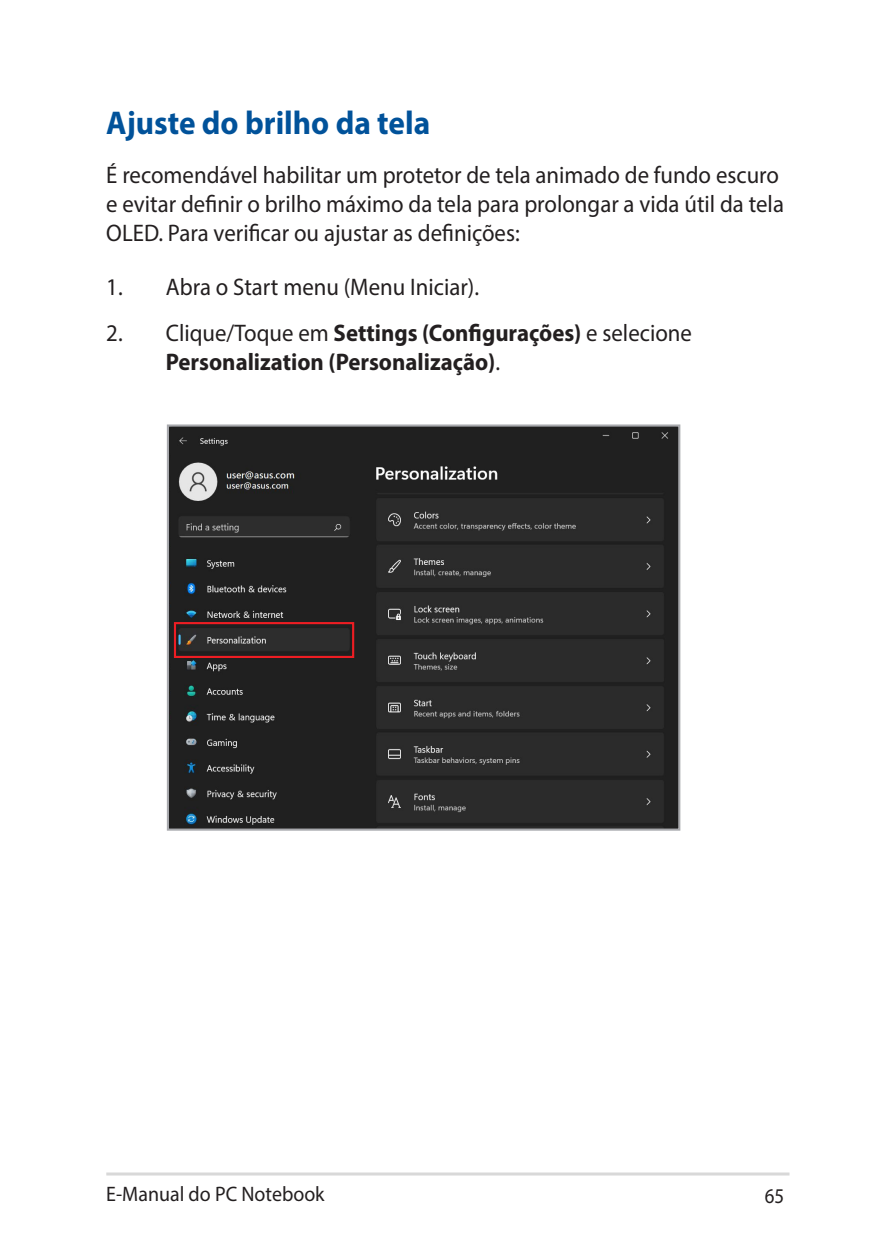
<style>
.page{position:relative;width:893px;height:1259px;background:#fff}
.page>*{position:absolute;margin:0;border:0;box-sizing:border-box;transform-origin:0 0}
.Heading_2{font:700 33px "Myriad Pro";color:#01529a;scale:.95 1}
.Body_Text{font:24px/28.8px "Myriad Pro";color:#231f20;scale:.95 1}
.List{font:700 24px/28.8px "Myriad Pro";color:#231f20;scale:.95 1}
.List-2{font:24px "Myriad Pro";color:#231f20;scale:.95 1}
.t1{font:21px "Myriad Pro";color:#231f20;scale:.95 1}
.t2{font:21px "Myriad Pro";color:#231f20;scale:.9 1}
.s1{font-weight:400}
</style>
<div class="page">
<hr style="left:106px;top:1172px;width:683px;height:3px;background:#d8d8d8">
<img style="left:170px;top:427px;width:507px;height:400px">
<div style="left:167px;top:424px;width:513px;height:406px;border:2px solid #a8a9ad"></div>
<div style="left:174px;top:622px;width:180px;height:36px;border:2px solid #ee1d23"></div>
<p class="Heading_2" style="left:106px;top:101px;width:343px">Ajuste do brilho da tela</p>
<p class="Body_Text" style="left:106px;top:160px;width:715px">É recomendável habilitar um protetor de tela animado de fundo escuro e evitar definir o brilho máximo da tela para prolongar a vida útil da tela<br>OLED. Para verificar ou ajustar as definições:</p>
<p class="List-2" style="left:106px;top:272px;width:394px">1. Abra o Start menu (Menu Iniciar).</p>
<p class="List" style="left:166px;top:317px;width:555px;text-indent:-60px"><span class="s1">2. Clique/Toque em</span> Settings (Configurações) <span class="s1">e selecione<br></span>Personalization (Personalização)<span class="s1">.</span></p>
<p class="t1" style="left:106px;top:1180px;width:231px">E-Manual do PC Notebook</p>
<p class="t2" style="left:765px;top:1182px;width:23px">65</p>
</div>
